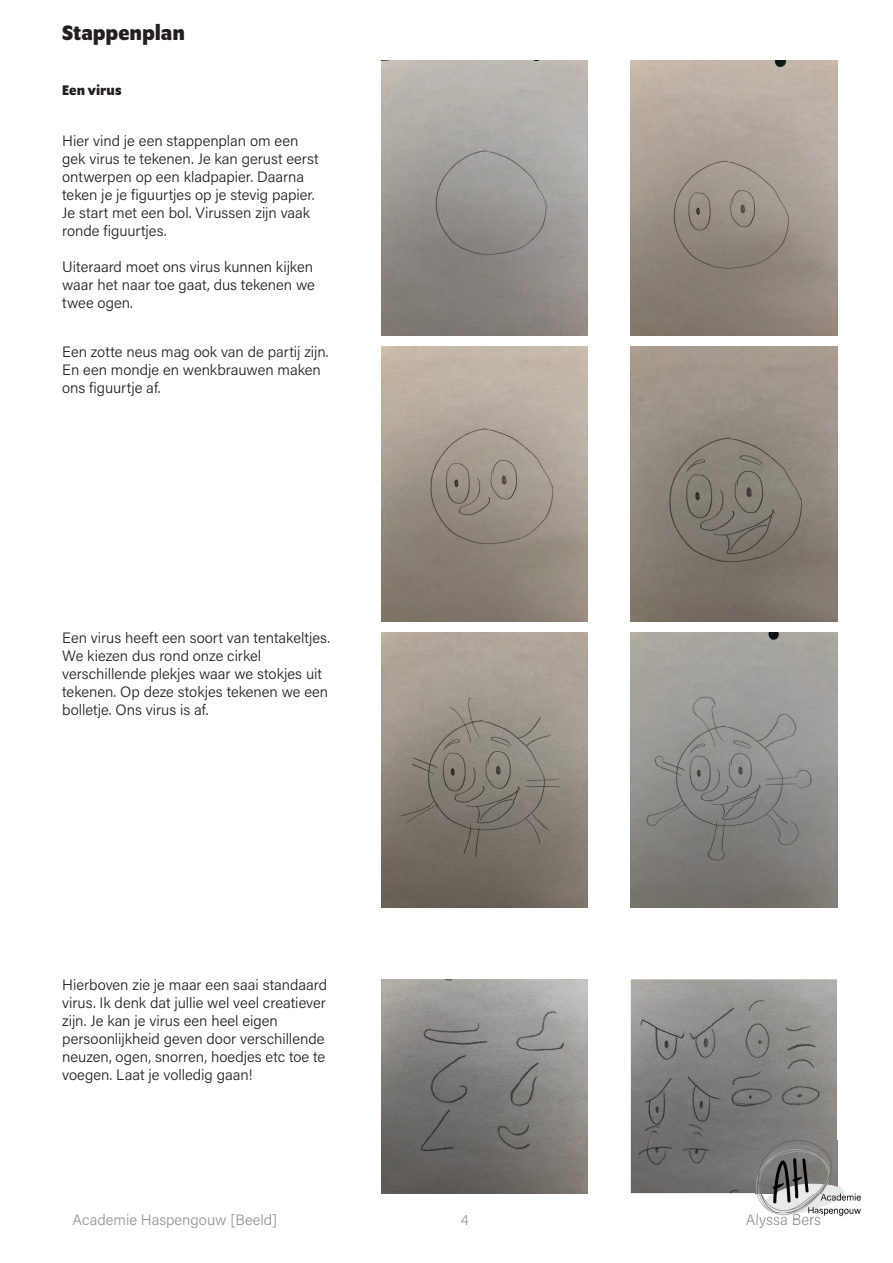
<style>
.page{position:relative;width:893px;height:1263px;background:#fff}
.page>*{position:absolute;margin:0;border:0;box-sizing:border-box;transform-origin:0 0}
.t1{font:700 22.5px "Program OT";color:#231f20}
.t2{font:300 15px/18px "Acumin Pro";color:#231f20}
.t3{font:300 15px "Acumin Pro";color:#939598}
.t4{font:700 15px "Program OT";letter-spacing:.005em;color:#231f20}
</style>
<div class="page">
<img style="left:381px;top:61px;width:207px;height:275px">
<img style="left:631px;top:61px;width:206px;height:275px">
<img style="left:381px;top:346px;width:207px;height:275px">
<img style="left:631px;top:346px;width:206px;height:275px">
<img style="left:381px;top:632px;width:207px;height:275px">
<img style="left:631px;top:632px;width:206px;height:275px">
<img style="left:381px;top:979px;width:207px;height:214px">
<img style="left:631px;top:979px;width:206px;height:214px">
<img style="left:756px;top:1140px;width:105px;height:79px">
<img style="left:756px;top:1213px;width:64px;height:6px">
<img style="left:756px;top:1140px;width:81px;height:53px">
<h1 class="t1" style="left:62px;top:20px;width:124px">Stappenplan</h1>
<p class="t4" style="left:62px;top:82px;width:61px">Een virus</p>
<p class="t2" style="left:62px;top:131px;width:258px">Hier vind je een stappenplan om een gek virus te tekenen. Je kan gerust eerst ontwerpen op een kladpapier. Daarna teken je je figuurtjes op je stevig papier.<br>Je start met een bol. Virussen zijn vaak ronde figuurtjes.</p>
<p class="t2" style="left:62px;top:257px;width:254px;text-align:justify">Uiteraard moet ons virus kunnen kijken waar het naar toe gaat, dus tekenen we twee ogen.</p>
<p class="t2" style="left:62px;top:343px;width:268px">Een zotte neus mag ook van de partij zijn.<br>En een mondje en wenkbrauwen maken ons figuurtje af.</p>
<p class="t2" style="left:62px;top:628px;width:269px">Een virus heeft een soort van tentakeltjes.<br>We kiezen dus rond onze cirkel verschillende plekjes waar we stokjes uit tekenen. Op deze stokjes tekenen we een bolletje. Ons virus is af.</p>
<p class="t2" style="left:62px;top:975px;width:266px">Hierboven zie je maar een saai standaard virus. Ik denk dat jullie wel veel creatiever zijn. Je kan je virus een heel eigen persoonlijkheid geven door verschillende neuzen, ogen, snorren, hoedjes etc toe te voegen. Laat je volledig gaan!</p>
<p class="t3" style="left:72px;top:1209px;width:206px">Academie Haspengouw [Beeld]</p>
<p class="t3" style="left:461px;top:1209px;width:9px">4</p>
<p class="t3" style="left:746px;top:1209px;width:77px">Alyssa Bers</p>
</div>
